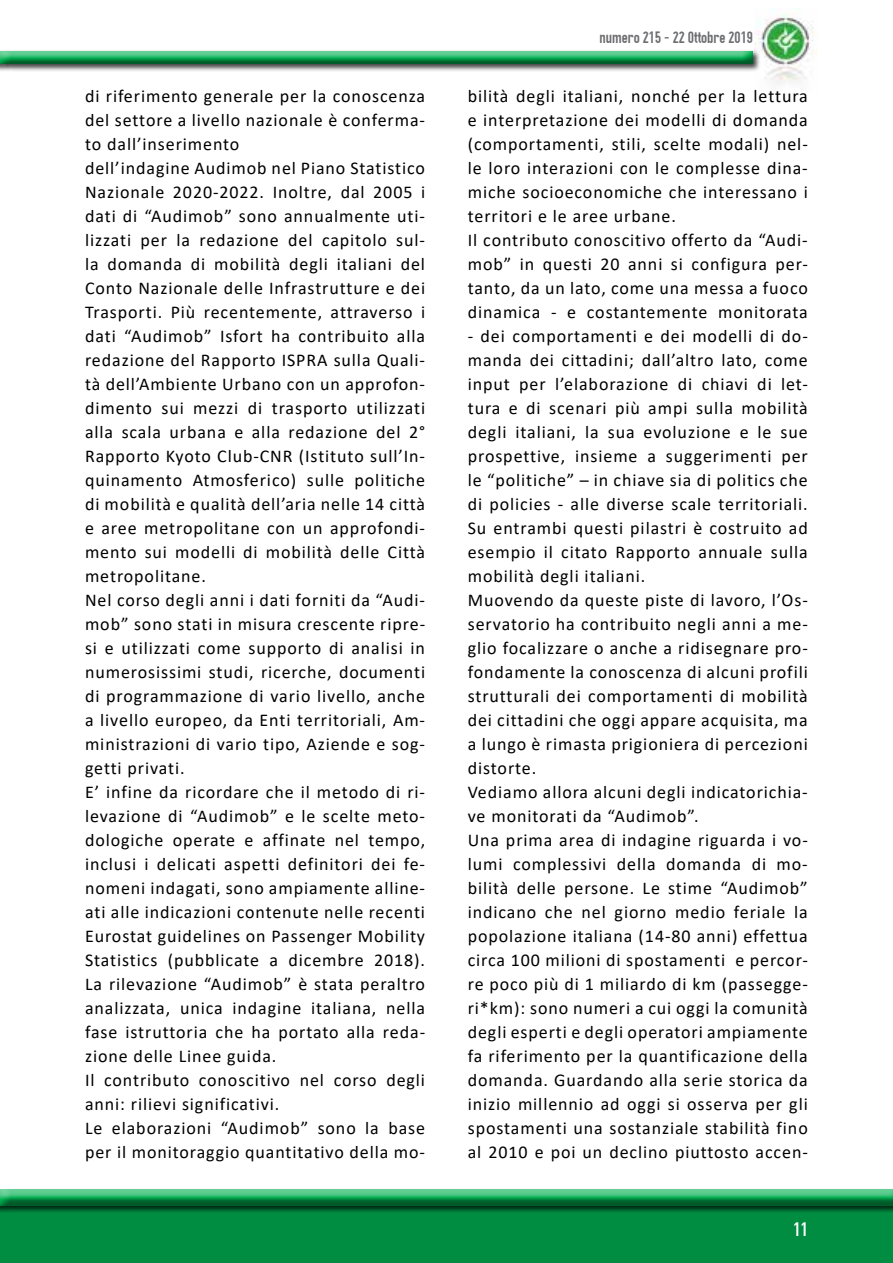
<style>
.page{position:relative;width:893px;height:1263px;background:#fff}
.page>*{position:absolute;margin:0;border:0;box-sizing:border-box;transform-origin:0 0}
.t1{font:19.5px "OSP DIN";color:#fff}
.t2{font:18px/24px "Calibri";letter-spacing:.05em;color:#000}
.t3{font:16.5px "OSP DIN";color:#6d6e71}
</style>
<div class="page">
<div style="left:0;top:1199px;width:893px;height:64px;background:#008d42"></div>
<img style="left:755px;top:14px;width:61px;height:70px">
<div style="left:0;top:49px;width:760px;height:22px;background:#000;opacity:.75"></div>
<div style="left:0;top:48px;width:754px;height:13px;background:#f7f7f7"></div>
<div style="left:0;top:51px;width:754px;height:14px;background:#000;opacity:.49"></div>
<div style="left:0;top:1188px;width:893px;height:25px;background:#000;opacity:.75"></div>
<div style="left:0;top:1186px;width:893px;height:16px;background:#fff"></div>
<div style="left:0;top:1189px;width:893px;height:17px;background:#000;opacity:.49"></div>
<p class="t3" style="left:600px;top:29px;width:155px">numero 215 - 22 Ottobre 2019</p>
<p class="t2" style="left:85px;top:84px;width:342px">di riferimento generale per la conoscenza del settore a livello nazionale è conferma&shy;to dall’inserimento<br>dell’indagine Audimob nel Piano Statistico Nazionale 2020-2022. Inoltre, dal 2005 i dati di “Audimob” sono annualmente uti&shy;lizzati per la redazione del capitolo sul&shy;la domanda di mobilità degli italiani del Conto Nazionale delle Infrastrutture e dei Trasporti. Più recentemente, attraverso i dati “Audimob” Isfort ha contribuito alla redazione del Rapporto ISPRA sulla Quali&shy;tà dell’Ambiente Urbano con un approfon&shy;dimento sui mezzi di trasporto utilizzati alla scala urbana e alla redazione del 2° Rapporto Kyoto Club-CNR (Istituto sull’In&shy;quinamento Atmosferico) sulle politiche di mobilità e qualità dell’aria nelle 14 città e aree metropolitane con un approfondi&shy;mento sui modelli di mobilità delle Città metropolitane.<br>Nel corso degli anni i dati forniti da “Audi&shy;mob” sono stati in misura crescente ripre&shy;si e utilizzati come supporto di analisi in numerosissimi studi, ricerche, documenti di programmazione di vario livello, anche a livello europeo, da Enti territoriali, Am&shy;ministrazioni di vario tipo, Aziende e sog&shy;getti privati.<br>E’ infine da ricordare che il metodo di ri&shy;levazione di “Audimob” e le scelte meto&shy;dologiche operate e affinate nel tempo, inclusi i delicati aspetti definitori dei fe&shy;nomeni indagati, sono ampiamente alline&shy;ati alle indicazioni contenute nelle recenti Eurostat guidelines on Passenger Mobility Statistics (pubblicate a dicembre 2018).<br>La rilevazione “Audimob” è stata peraltro analizzata, unica indagine italiana, nella fase istruttoria che ha portato alla reda&shy;zione delle Linee guida.<br>Il contributo conoscitivo nel corso degli anni: rilievi significativi.<br>Le elaborazioni “Audimob” sono la base per il monitoraggio quantitativo della mo-</p>
<p class="t2" style="left:468px;top:83px;width:342px">bilità degli italiani, nonché per la lettura e interpretazione dei modelli di domanda (comportamenti, stili, scelte modali) nel&shy;le loro interazioni con le complesse dina&shy;miche socioeconomiche che interessano i territori e le aree urbane.<br>Il contributo conoscitivo offerto da “Audi&shy;mob” in questi 20 anni si configura per&shy;tanto, da un lato, come una messa a fuoco dinamica - e costantemente monitorata</p>
<p class="t2" style="left:468px;top:323px;width:342px">- dei comportamenti e dei modelli di do&shy;manda dei cittadini; dall’altro lato, come input per l’elaborazione di chiavi di let&shy;tura e di scenari più ampi sulla mobilità degli italiani, la sua evoluzione e le sue prospettive, insieme a suggerimenti per le “politiche” – in chiave sia di politics che di policies - alle diverse scale territoriali.<br>Su entrambi questi pilastri è costruito ad esempio il citato Rapporto annuale sulla mobilità degli italiani.<br>Muovendo da queste piste di lavoro, l’Os&shy;servatorio ha contribuito negli anni a me&shy;glio focalizzare o anche a ridisegnare pro&shy;fondamente la conoscenza di alcuni profili strutturali dei comportamenti di mobilità dei cittadini che oggi appare acquisita, ma a lungo è rimasta prigioniera di percezioni distorte.<br>Vediamo allora alcuni degli indicatorichia&shy;ve monitorati da “Audimob”.<br>Una prima area di indagine riguarda i vo&shy;lumi complessivi della domanda di mo&shy;bilità delle persone. Le stime “Audimob” indicano che nel giorno medio feriale la popolazione italiana (14-80 anni) effettua circa 100 milioni di spostamenti e percor&shy;re poco più di 1 miliardo di km (passegge&shy;ri*km): sono numeri a cui oggi la comunità degli esperti e degli operatori ampiamente fa riferimento per la quantificazione della domanda. Guardando alla serie storica da inizio millennio ad oggi si osserva per gli spostamenti una sostanziale stabilità fino al 2010 e poi un declino piuttosto accen-</p>
<p class="t1" style="left:794px;top:1219px;width:16px">11</p>
</div>
